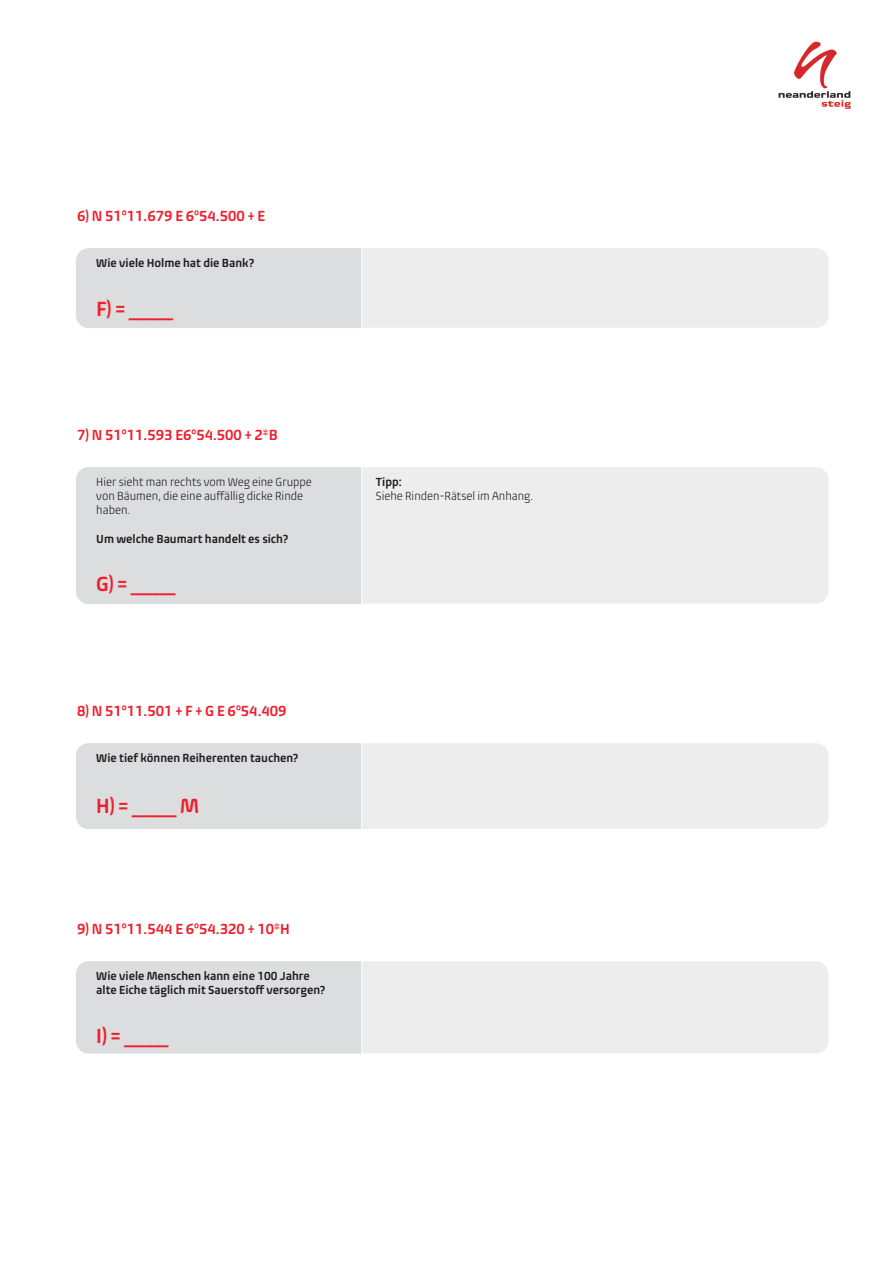
<style>
.page{position:relative;width:893px;height:1263px;background:#fff}
.page>*{position:absolute;margin:0;border:0;box-sizing:border-box;transform-origin:0 0}
.t1{font:600 condensed 21px "Biome Pro";color:#ee202d}
.t2{font:600 condensed 15px "Biome Pro";color:#ee202d}
.t3{font:600 condensed 12px/14.2px "Biome Pro";color:#231f20}
.t4{font:300 condensed 12px/14.2px "Biome Pro";color:#231f20}
</style>
<div class="page">
<svg style="left:76px;top:248px;width:752px;height:80px;background:#e6e7e7"></svg>
<div style="left:76px;top:467px;width:285px;height:137px;background:#dcddde"></div>
<div style="left:362px;top:467px;width:466px;height:137px;background:#ededed"></div>
<svg style="left:76px;top:743px;width:752px;height:86px;background:#e6e7e7"></svg>
<svg style="left:76px;top:961px;width:752px;height:92px;background:#e6e7e7"></svg>
<img style="left:778px;top:41px;width:73px;height:68px">
<p class="t2" style="left:77px;top:206px;width:190px">6) N 51°11.679 E 6°54.500 + E</p>
<p class="t3" style="left:96px;top:255px;width:159px">Wie viele Holme hat die Bank?</p>
<h1 class="t1" style="left:96px;top:296px;width:78px">F) = _____</h1>
<p class="t2" style="left:77px;top:425px;width:202px">7) N 51°11.593 E6°54.500 + 2*B</p>
<p class="t4" style="left:96px;top:474px;width:217px">Hier sieht man rechts vom Weg eine Gruppe von Bäumen, die eine auffällig dicke Rinde haben.</p>
<p class="t3" style="left:96px;top:531px;width:193px">Um welche Baumart handelt es sich?</p>
<h1 class="t1" style="left:96px;top:571px;width:80px">G) = _____</h1>
<p class="t2" style="left:77px;top:701px;width:211px">8) N 51°11.501 + F + G E 6°54.409</p>
<p class="t3" style="left:96px;top:750px;width:204px">Wie tief können Reiherenten tauchen?</p>
<h1 class="t1" style="left:96px;top:793px;width:104px">H) = _____ M</h1>
<p class="t2" style="left:77px;top:919px;width:214px">9) N 51°11.544 E 6°54.320 + 10*H</p>
<p class="t3" style="left:96px;top:968px;width:231px">Wie viele Menschen kann eine 100 Jahre alte Eiche täglich mit Sauerstoff versorgen?</p>
<h1 class="t1" style="left:96px;top:1022px;width:74px">I) = _____</h1>
<p class="t3" style="left:376px;top:474px;width:27px">Tipp:</p>
<p class="t4" style="left:376px;top:489px;width:158px">Siehe Rinden-Rätsel im Anhang.</p>
</div>
